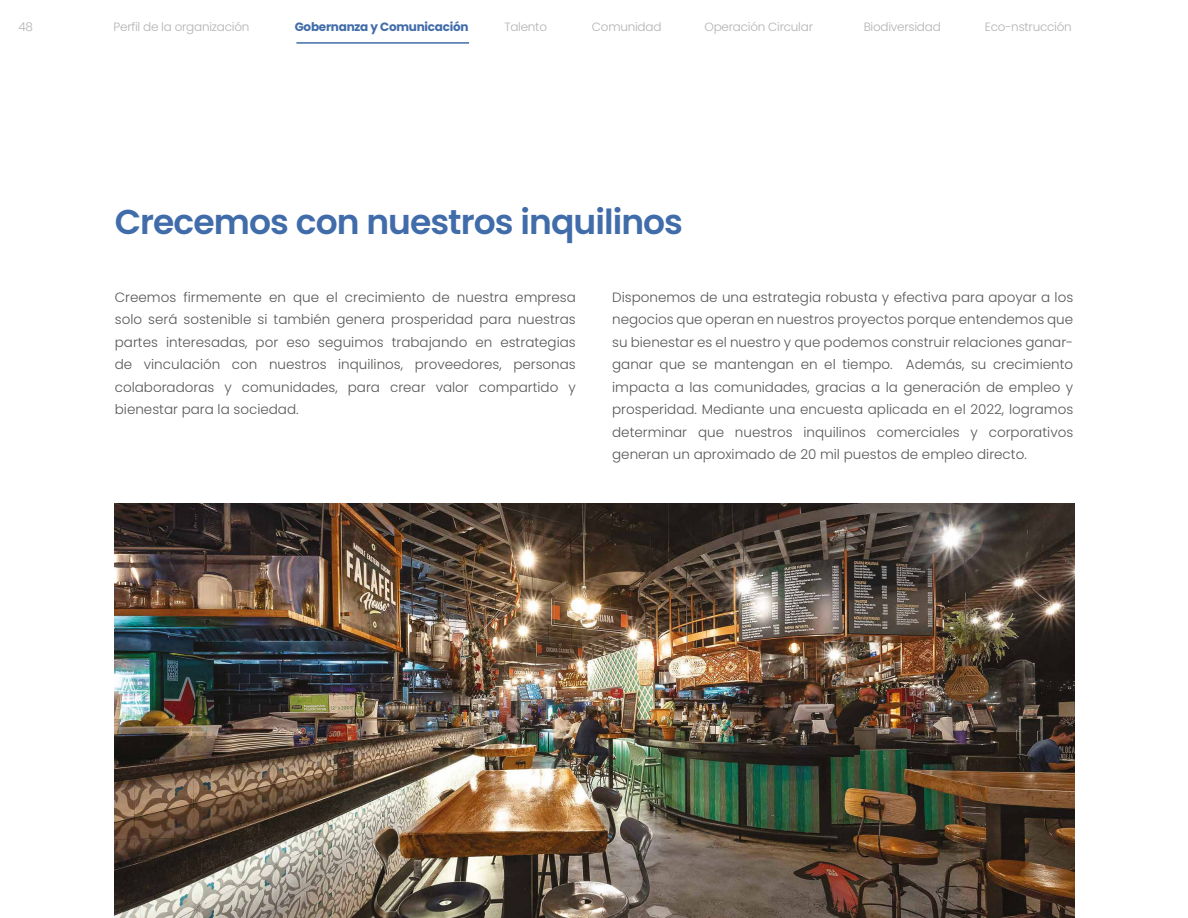
<style>
.page{position:relative;width:1188px;height:918px;background:#fff}
.page>*{position:absolute;margin:0;border:0;box-sizing:border-box;transform-origin:0 0}
.t1{font:600 34.5px "Poppins";letter-spacing:-.025em;color:#416caa}
.t2{font:300 13.5px/22.5px "Poppins";color:#575756;text-align:justify}
.t3{font:300 12px "Poppins";letter-spacing:-.02em;color:#b3b2b2}
.t4{font:700 12px "Poppins";letter-spacing:-.02em;color:#416caa}
</style>
<div class="page">
<hr style="left:296px;top:42px;width:173px;height:2px;background:#416caa">
<img style="left:115px;top:503px;width:959px;height:415px">
<p class="t3" style="left:18px;top:20px;width:16px">48</p>
<p class="t3" style="left:114px;top:20px;width:137px">Perfil de la organización</p>
<p class="t4" style="left:295px;top:20px;width:175px">Gobernanza y Comunicación</p>
<p class="t3" style="left:504px;top:20px;width:44px">Talento</p>
<p class="t3" style="left:592px;top:20px;width:71px">Comunidad</p>
<p class="t3" style="left:704px;top:20px;width:110px">Operación Circular</p>
<p class="t3" style="left:864px;top:20px;width:79px">Biodiversidad</p>
<p class="t3" style="left:985px;top:20px;width:88px">Eco-nstrucción</p>
<h1 class="t1" style="left:115px;top:202px;width:570px">Crecemos con nuestros inquilinos</h1>
<p class="t2" style="left:115px;top:286px;width:463px">Creemos firmemente en que el crecimiento de nuestra empresa solo será sostenible si también genera prosperidad para nuestras partes interesadas, por eso seguimos trabajando en estrategias de vinculación con nuestros inquilinos, proveedores, personas colaboradoras y comunidades, para crear valor compartido y bienestar para la sociedad.</p>
<p class="t2" style="left:612px;top:286px;width:463px">Disponemos de una estrategia robusta y efectiva para apoyar a los negocios que operan en nuestros proyectos porque entendemos que su bienestar es el nuestro y que podemos construir relaciones ganar&shy;ganar que se mantengan en el tiempo. Además, su crecimiento impacta a las comunidades, gracias a la generación de empleo y prosperidad. Mediante una encuesta aplicada en el 2022, logramos determinar que nuestros inquilinos comerciales y corporativos generan un aproximado de 20 mil puestos de empleo directo.</p>
</div>
